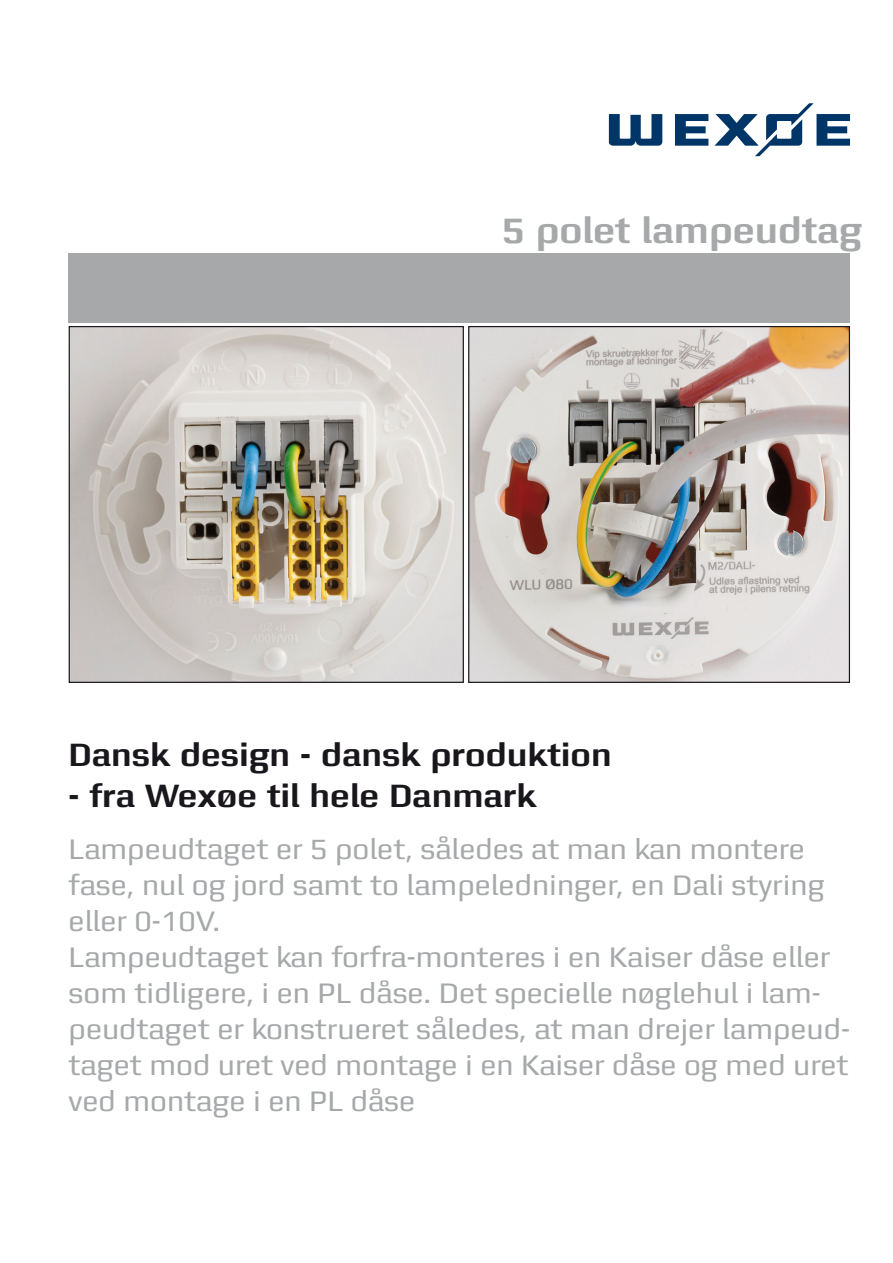
<style>
.page{position:relative;width:893px;height:1263px;background:#fff}
.page>*{position:absolute;margin:0;border:0;box-sizing:border-box;transform-origin:0 0}
.t1{font:700 38.55px "Zetta Sans";color:#a6a8aa}
.t2{font:700 34.35px "Zetta Sans";color:#1a171c}
.t3{font:30px/36px "Zetta Sans";color:#a6a8aa}
</style>
<div class="page">
<svg style="left:675px;top:114px;width:33px;height:32px"></svg>
<svg style="left:609px;top:114px;width:53px;height:32px"></svg>
<svg style="left:714px;top:103px;width:136px;height:53px"></svg>
<img style="left:470px;top:328px;width:378px;height:353px">
<div style="left:468px;top:326px;width:382px;height:357px;border:1px solid #1a171c"></div>
<img style="left:71px;top:328px;width:391px;height:353px">
<div style="left:69px;top:326px;width:395px;height:357px;border:1px solid #1a171c"></div>
<div style="left:69px;top:253px;width:781px;height:70px;background:#a6a8aa"></div>
<p class="t1" style="left:502px;top:210px;width:362px">5 polet lampeudtag</p>
<p class="t2" style="left:69px;top:737px;width:545px">Dansk design - dansk produktion</p>
<p class="t2" style="left:69px;top:778px;width:469px">- fra Wexøe til hele Danmark</p>
<p class="t3" style="left:69px;top:832px;width:783px">Lampeudtaget er 5 polet, således at man kan montere fase, nul og jord samt to lampeledninger, en Dali styring eller 0-10V.<br>Lampeudtaget kan forfra-monteres i en Kaiser dåse eller som tidligere, i en PL dåse. Det specielle nøglehul i lam&shy;peudtaget er konstrueret således, at man drejer lampeud&shy;taget mod uret ved montage i en Kaiser dåse og med uret ved montage i en PL dåse</p>
</div>
